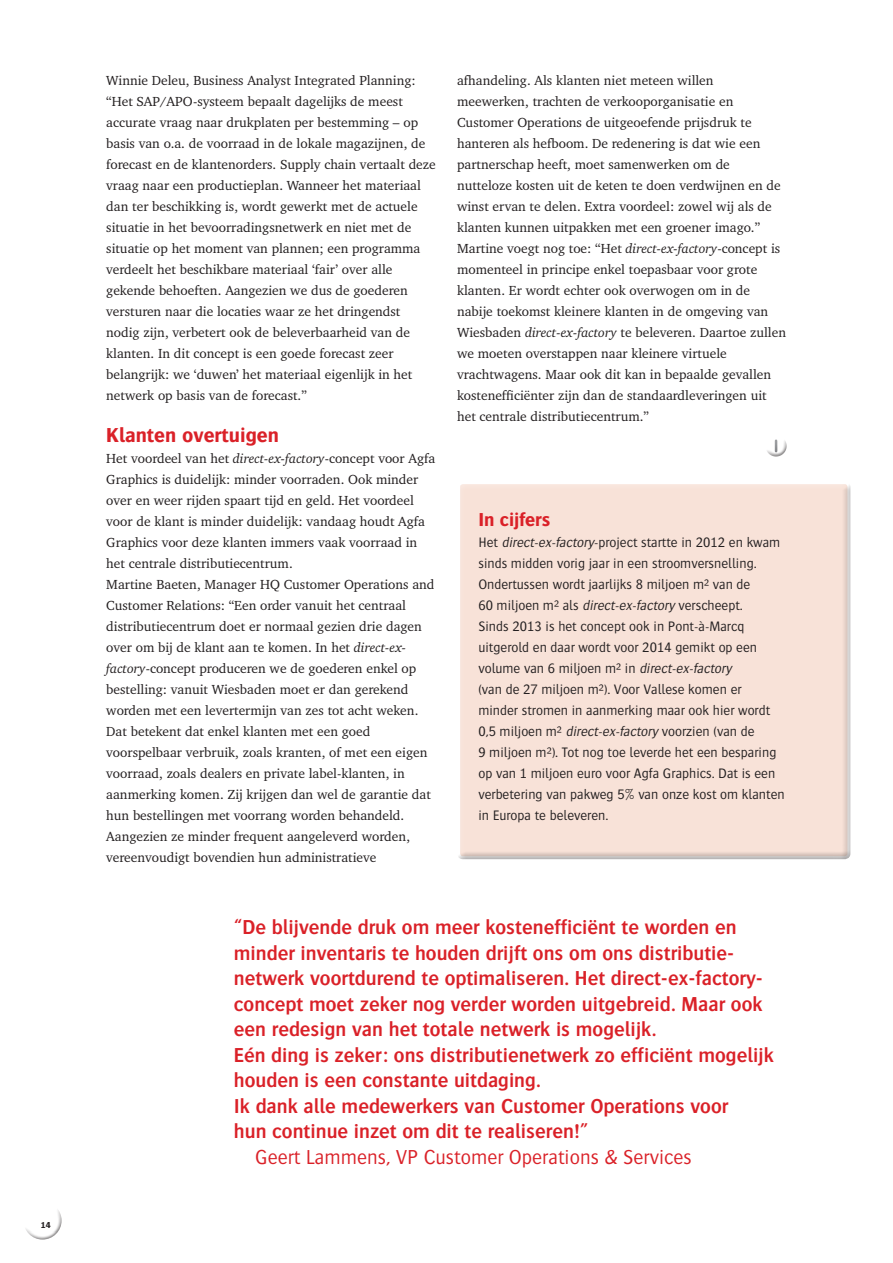
<style>
.page{position:relative;width:893px;height:1263px;background:#fff}
.page>*{position:absolute;margin:0;border:0;box-sizing:border-box;transform-origin:0 0}
.t1{font:600 21px "Bosis";color:#da2128}
.t2{font:300 21px "Bosis";color:#da2128}
.Tussentitel{font:700 21px "Bosis";color:#da2128}
.KADER_titel{font:700 19.5px "Bosis";color:#da2128}
.KADER_body{font:300 14.25px/21px "Bosis";color:#231f20}
.Body{font:13.5px/21px "Charter IT Cby BT";color:#231f20}
.t3{font:700 9px "Bosis";color:#231f20}
.s1{font-style:italic}
</style>
<div class="page">
<div style="left:454px;top:482px;width:398px;height:379px;background:#f8e2d8"></div>
<div style="left:763px;top:438px;width:26px;height:20px;background:#231f20;opacity:.5"></div>
<div style="left:772px;top:439px;width:6px;height:10px;background:#fff;opacity:.5"></div>
<div style="left:772px;top:442px;width:6px;height:13px;background:#231f20;opacity:.5"></div>
<div style="left:22px;top:1207px;width:41px;height:33px;background:#231f20;opacity:.5"></div>
<p class="t3" style="left:41px;top:1220px;width:12px">14</p>
<p class="Body" style="left:106px;top:69px;width:331px">Winnie Deleu, Business Analyst Integrated Planning: “Het SAP/APO-systeem bepaalt dagelijks de meest accurate vraag naar drukplaten per bestemming – op basis van o.a. de voorraad in de lokale magazijnen, de forecast en de klantenorders. Supply chain vertaalt deze vraag naar een productieplan. Wanneer het materiaal dan ter beschikking is, wordt gewerkt met de actuele situatie in het bevoorradingsnetwerk en niet met de situatie op het moment van plannen; een programma verdeelt het beschikbare materiaal ‘fair’ over alle gekende behoeften. Aangezien we dus de goederen versturen naar die locaties waar ze het dringendst nodig zijn, verbetert ook de beleverbaarheid van de klanten. In dit concept is een goede forecast zeer belangrijk: we ‘duwen’ het materiaal eigenlijk in het netwerk op basis van de forecast.”</p>
<p class="Tussentitel" style="left:106px;top:423px;width:174px">Klanten overtuigen</p>
<p class="Body" style="left:106px;top:447px;width:331px">Het voordeel van het <span class="s1">direct-ex-factory</span>-concept voor Agfa Graphics is duidelijk: minder voorraden. Ook minder over en weer rijden spaart tijd en geld. Het voordeel voor de klant is minder duidelijk: vandaag houdt Agfa Graphics voor deze klanten immers vaak voorraad in het centrale distributiecentrum.</p>
<p class="Body" style="left:106px;top:573px;width:330px">Martine Baeten, Manager HQ Customer Operations and Customer Relations: “Een order vanuit het centraal distributiecentrum doet er normaal gezien drie dagen over om bij de klant aan te komen. In het <span class="s1">direct-ex&shy;factory</span>-concept produceren we de goederen enkel op bestelling: vanuit Wiesbaden moet er dan gerekend worden met een levertermijn van zes tot acht weken.<br>Dat betekent dat enkel klanten met een goed voorspelbaar verbruik, zoals kranten, of met een eigen voorraad, zoals dealers en private label-klanten, in aanmerking komen. Zij krijgen dan wel de garantie dat hun bestellingen met voorrang worden behandeld.<br>Aangezien ze minder frequent aangeleverd worden, vereenvoudigt bovendien hun administratieve</p>
<p class="Body" style="left:457px;top:69px;width:325px">afhandeling. Als klanten niet meteen willen meewerken, trachten de verkooporganisatie en Customer Operations de uitgeoefende prijsdruk te hanteren als hefboom. De redenering is dat wie een partnerschap heeft, moet samenwerken om de nutteloze kosten uit de keten te doen verdwijnen en de winst ervan te delen. Extra voordeel: zowel wij als de klanten kunnen uitpakken met een groener imago.”</p>
<p class="Body" style="left:457px;top:237px;width:330px">Martine voegt nog toe: “Het <span class="s1">direct-ex-factory</span>-concept is momenteel in principe enkel toepasbaar voor grote klanten. Er wordt echter ook overwogen om in de nabije toekomst kleinere klanten in de omgeving van Wiesbaden <span class="s1">direct-ex-factory</span> te beleveren. Daartoe zullen we moeten overstappen naar kleinere virtuele vrachtwagens. Maar ook dit kan in bepaalde gevallen kostenefficiënter zijn dan de standaardleveringen uit het centrale distributiecentrum.”</p>
<p class="KADER_titel" style="left:478px;top:508px;width:73px">In cijfers</p>
<p class="KADER_body" style="left:478px;top:531px;width:308px">Het <span class="s1">direct-ex-factory</span>-project startte in 2012 en kwam sinds midden vorig jaar in een stroomversnelling.<br>Ondertussen wordt jaarlijks 8 miljoen m² van de<br>60 miljoen m² als <span class="s1">direct-ex-factory</span> verscheept.<br>Sinds 2013 is het concept ook in Pont-à-Marcq uitgerold en daar wordt voor 2014 gemikt op een volume van 6 miljoen m² in <span class="s1">direct-ex-factory<br></span>(van de 27 miljoen m²). Voor Vallese komen er minder stromen in aanmerking maar ook hier wordt 0,5 miljoen m² <span class="s1">direct-ex-factory</span> voorzien (van de<br>9 miljoen m²). Tot nog toe leverde het een besparing op van 1 miljoen euro voor Agfa Graphics. Dat is een verbetering van pakweg 5% van onze kost om klanten in Europa te beleveren.</p>
<p class="t1" style="left:234px;top:916px;width:504px">“De blijvende druk om meer kostenefficiënt te worden en</p>
<p class="t1" style="left:234px;top:941px;width:500px">minder inventaris te houden drijft ons om ons distributie-</p>
<p class="t1" style="left:234px;top:967px;width:531px">netwerk voortdurend te optimaliseren. Het direct-ex-factory-</p>
<p class="t1" style="left:234px;top:992px;width:530px">concept moet zeker nog verder worden uitgebreid. Maar ook</p>
<p class="t1" style="left:234px;top:1018px;width:424px">een redesign van het totale netwerk is mogelijk.</p>
<p class="t1" style="left:234px;top:1043px;width:541px">Eén ding is zeker: ons distributienetwerk zo efficiënt mogelijk</p>
<p class="t1" style="left:234px;top:1069px;width:309px">houden is een constante uitdaging.</p>
<p class="t1" style="left:234px;top:1094px;width:496px">Ik dank alle medewerkers van Customer Operations voor</p>
<p class="t1" style="left:234px;top:1120px;width:356px">hun continue inzet om dit te realiseren!”</p>
<p class="t2" style="left:255px;top:1145px;width:438px">Geert Lammens, VP Customer Operations &amp; Services</p>
</div>
